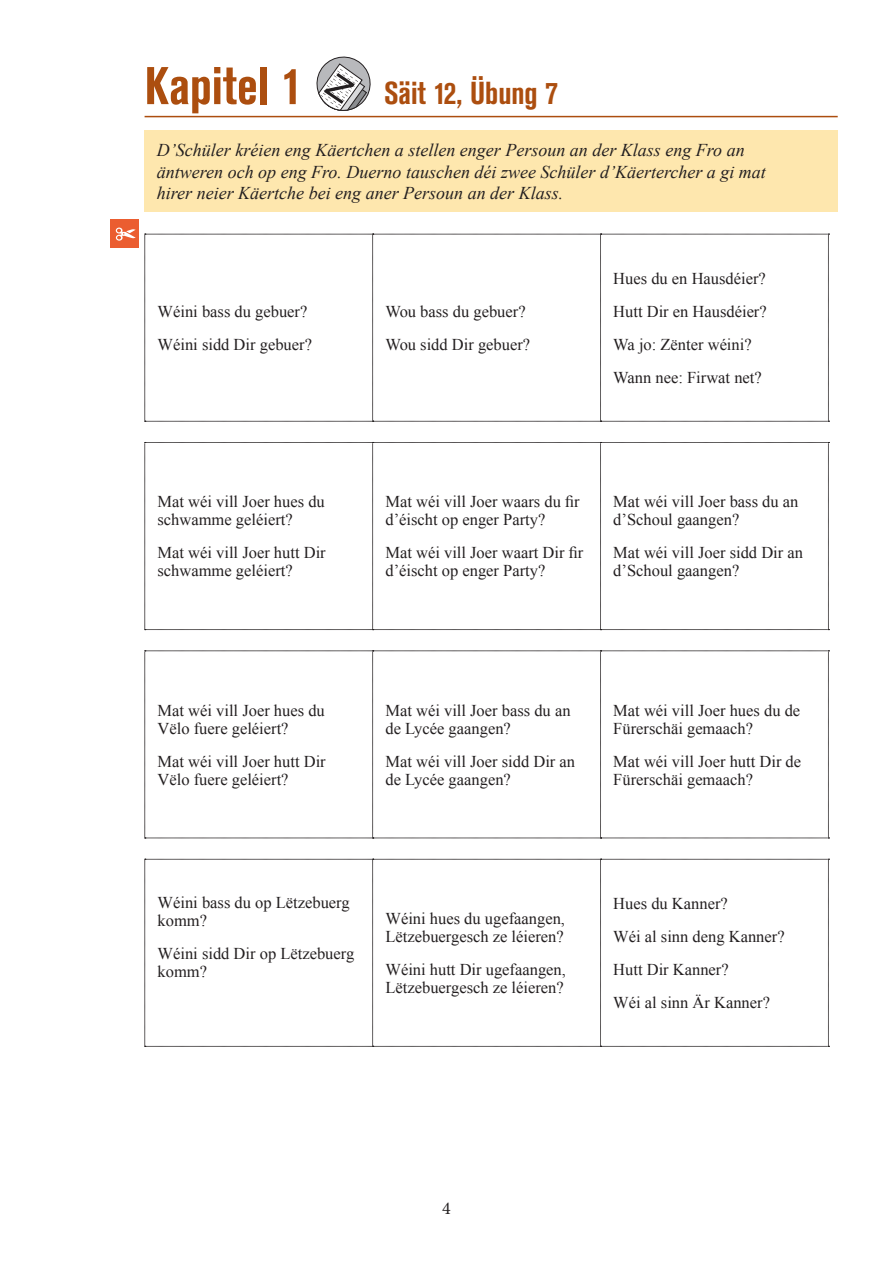
<style>
.page{position:relative;width:893px;height:1263px;background:#fff}
.page>*{position:absolute;margin:0;border:0;box-sizing:border-box;transform-origin:0 0}
.t1{font:700 condensed 52.5px "Akzidenz Grotesk BE";color:#ac4e0f}
.t2{font:700 condensed 31.5px "Akzidenz Grotesk BE";color:#ac4e0f}
.t3{font:italic 18px/21.6px "Times New Roman";color:#231f20}
.t4{font:18px "Minion Pro";color:#231f20}
.t5{font:16.5px/18px "Times New Roman";color:#231f20}
</style>
<div class="page">
<div style="left:145px;top:130px;width:693px;height:82px;background:#fee7ae"></div>
<svg style="left:316px;top:56px;width:55px;height:55px"></svg>
<hr style="left:145px;top:116px;width:693px;height:1px;background:#ac4e0f">
<svg style="left:145px;top:234px;width:684px;height:188px"></svg>
<svg style="left:145px;top:442px;width:684px;height:188px"></svg>
<svg style="left:145px;top:651px;width:684px;height:188px"></svg>
<svg style="left:145px;top:859px;width:684px;height:188px"></svg>
<div style="left:111px;top:220px;width:28px;height:28px;background:#eb5d30"></div>
<svg style="left:116px;top:228px;width:20px;height:13px"></svg>
<p class="t1" style="left:145px;top:56px;width:160px">Kapitel 1</p>
<p class="t2" style="left:384px;top:75px;width:175px">Säit 12, Übung 7</p>
<p class="t3" style="left:157px;top:139px;width:610px">D’Schüler kréien eng Käertchen a stellen enger Persoun an der Klass eng Fro an äntweren och op eng Fro. Duerno tauschen déi zwee Schüler d’Käertercher a gi mat hirer neier Käertche bei eng aner Persoun an der Klass.</p>
<p class="t5" style="left:158px;top:302px;width:151px">Wéini bass du gebuer?</p>
<p class="t5" style="left:158px;top:335px;width:156px">Wéini sidd Dir gebuer?</p>
<p class="t5" style="left:158px;top:492px;width:169px">Mat wéi vill Joer hues du schwamme geléiert?</p>
<p class="t5" style="left:158px;top:543px;width:170px">Mat wéi vill Joer hutt Dir schwamme geléiert?</p>
<p class="t5" style="left:385px;top:302px;width:142px">Wou bass du gebuer?</p>
<p class="t5" style="left:385px;top:335px;width:146px">Wou sidd Dir gebuer?</p>
<p class="t5" style="left:613px;top:269px;width:154px">Hues du en Hausdéier?</p>
<p class="t5" style="left:613px;top:302px;width:155px">Hutt Dir en Hausdéier?</p>
<p class="t5" style="left:613px;top:335px;width:140px">Wa jo: Zënter wéini?</p>
<p class="t5" style="left:613px;top:368px;width:150px">Wann nee: Firwat net?</p>
<p class="t5" style="left:385px;top:492px;width:196px">Mat wéi vill Joer waars du fir d’éischt op enger Party?</p>
<p class="t5" style="left:385px;top:543px;width:199px">Mat wéi vill Joer waart Dir fir d’éischt op enger Party?</p>
<p class="t5" style="left:613px;top:492px;width:187px">Mat wéi vill Joer bass du an d’Schoul gaangen?</p>
<p class="t5" style="left:613px;top:543px;width:191px">Mat wéi vill Joer sidd Dir an d’Schoul gaangen?</p>
<p class="t5" style="left:158px;top:701px;width:169px">Mat wéi vill Joer hues du<br>Vëlo fuere geléiert?</p>
<p class="t5" style="left:158px;top:752px;width:170px">Mat wéi vill Joer hutt Dir<br>Vëlo fuere geléiert?</p>
<p class="t5" style="left:385px;top:701px;width:187px">Mat wéi vill Joer bass du an de Lycée gaangen?</p>
<p class="t5" style="left:385px;top:752px;width:191px">Mat wéi vill Joer sidd Dir an de Lycée gaangen?</p>
<p class="t5" style="left:613px;top:701px;width:188px">Mat wéi vill Joer hues du de<br>Fürerschäi gemaach?</p>
<p class="t5" style="left:613px;top:752px;width:189px">Mat wéi vill Joer hutt Dir de<br>Fürerschäi gemaach?</p>
<p class="t5" style="left:158px;top:893px;width:194px">Wéini bass du op Lëtzebuerg komm?</p>
<p class="t5" style="left:158px;top:944px;width:198px">Wéini sidd Dir op Lëtzebuerg komm?</p>
<p class="t5" style="left:385px;top:909px;width:181px">Wéini hues du ugefaangen,<br>Lëtzebuergesch ze léieren?</p>
<p class="t5" style="left:385px;top:960px;width:182px">Wéini hutt Dir ugefaangen,<br>Lëtzebuergesch ze léieren?</p>
<p class="t5" style="left:613px;top:894px;width:116px">Hues du Kanner?</p>
<p class="t5" style="left:613px;top:927px;width:173px">Wéi al sinn deng Kanner?</p>
<p class="t5" style="left:613px;top:960px;width:117px">Hutt Dir Kanner?</p>
<p class="t5" style="left:613px;top:993px;width:158px">Wéi al sinn Är Kanner?</p>
<p class="t4" style="left:442px;top:1196px;width:10px">4</p>
</div>
